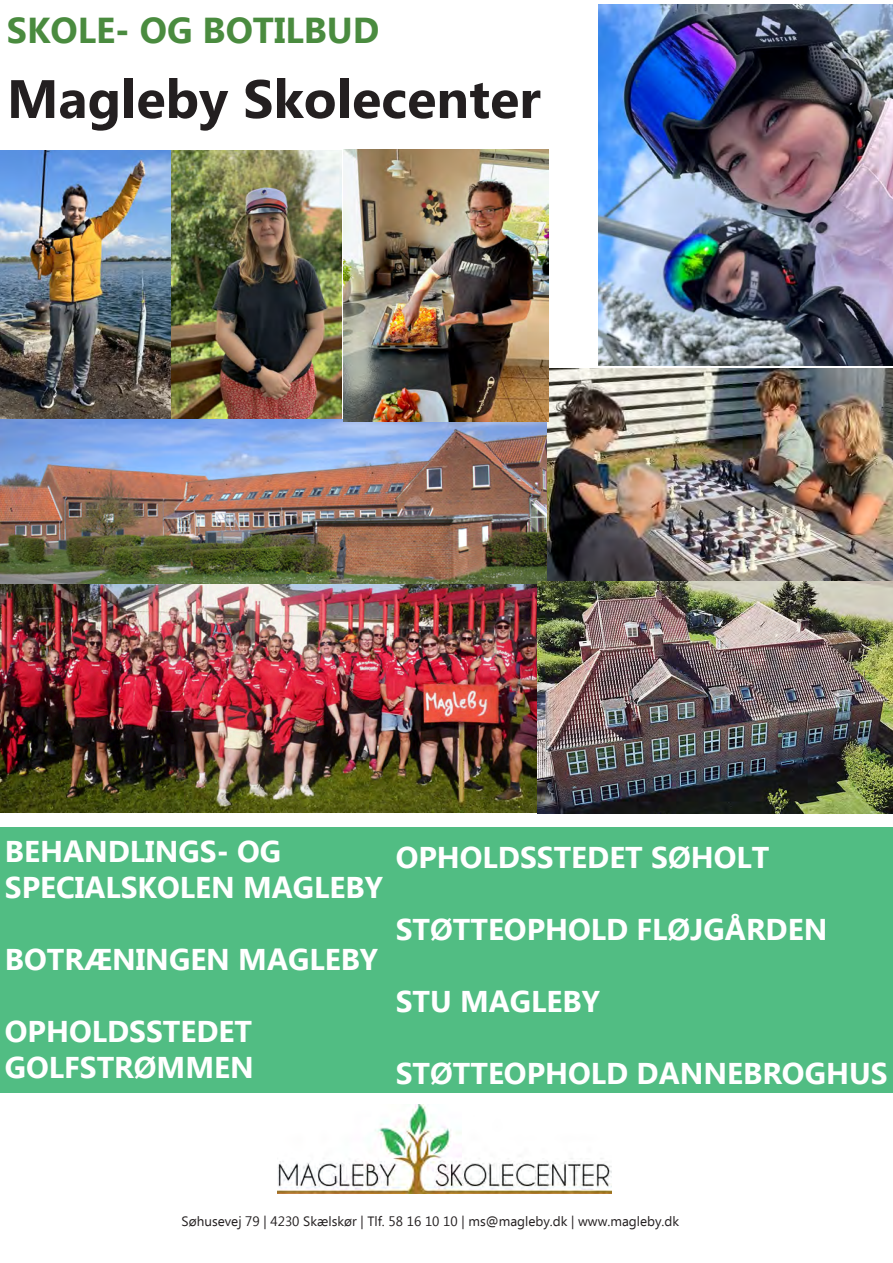
<style>
.page{position:relative;width:893px;height:1263px;background:#fff}
.page>*{position:absolute;margin:0;border:0;box-sizing:border-box;transform-origin:0 0}
.t1{font:700 54px "Ebrima";color:#231f20}
.t2{font:700 36px "Ebrima";color:#4a8b3f}
.t3{font:700 30px/36px "Ebrima";color:#fff}
.t4{font:13.5px "Ebrima";color:#231f20}
</style>
<div class="page">
<div style="left:1px;top:827px;width:892px;height:265px;background:#51bd83"></div>
<img style="left:278px;top:1104px;width:333px;height:89px">
<img style="left:171px;top:149px;width:377px;height:270px">
<img style="left:0;top:150px;width:171px;height:269px">
<img style="left:0;top:583px;width:538px;height:230px">
<img style="left:0;top:419px;width:547px;height:164px">
<img style="left:547px;top:368px;width:346px;height:213px">
<img style="left:538px;top:581px;width:355px;height:233px">
<img style="left:598px;top:4px;width:295px;height:362px">
<p class="t2" style="left:7px;top:2px;width:374px">SKOLE- OG BOTILBUD</p>
<p class="t1" style="left:7px;top:56px;width:535px">Magleby Skolecenter</p>
<p class="t3" style="left:5px;top:831px;width:380px">BEHANDLINGS- OG<br>SPECIALSKOLEN MAGLEBY</p>
<p class="t3" style="left:5px;top:939px;width:375px">BOTRÆNINGEN MAGLEBY</p>
<p class="t3" style="left:5px;top:1011px;width:250px">OPHOLDSSTEDET<br>GOLFSTRØMMEN</p>
<p class="t3" style="left:396px;top:838px;width:375px">OPHOLDSSTEDET SØHOLT</p>
<p class="t3" style="left:396px;top:910px;width:433px">STØTTEOPHOLD FLØJGÅRDEN</p>
<p class="t3" style="left:396px;top:982px;width:206px">STU MAGLEBY</p>
<p class="t3" style="left:396px;top:1054px;width:493px">STØTTEOPHOLD DANNEBROGHUS</p>
<p class="t4" style="left:182px;top:1212px;width:499px">Søhusevej 79 | 4230 Skælskør | Tlf. 58 16 10 10 | ms@magleby.dk | www.magleby.dk</p>
</div>
